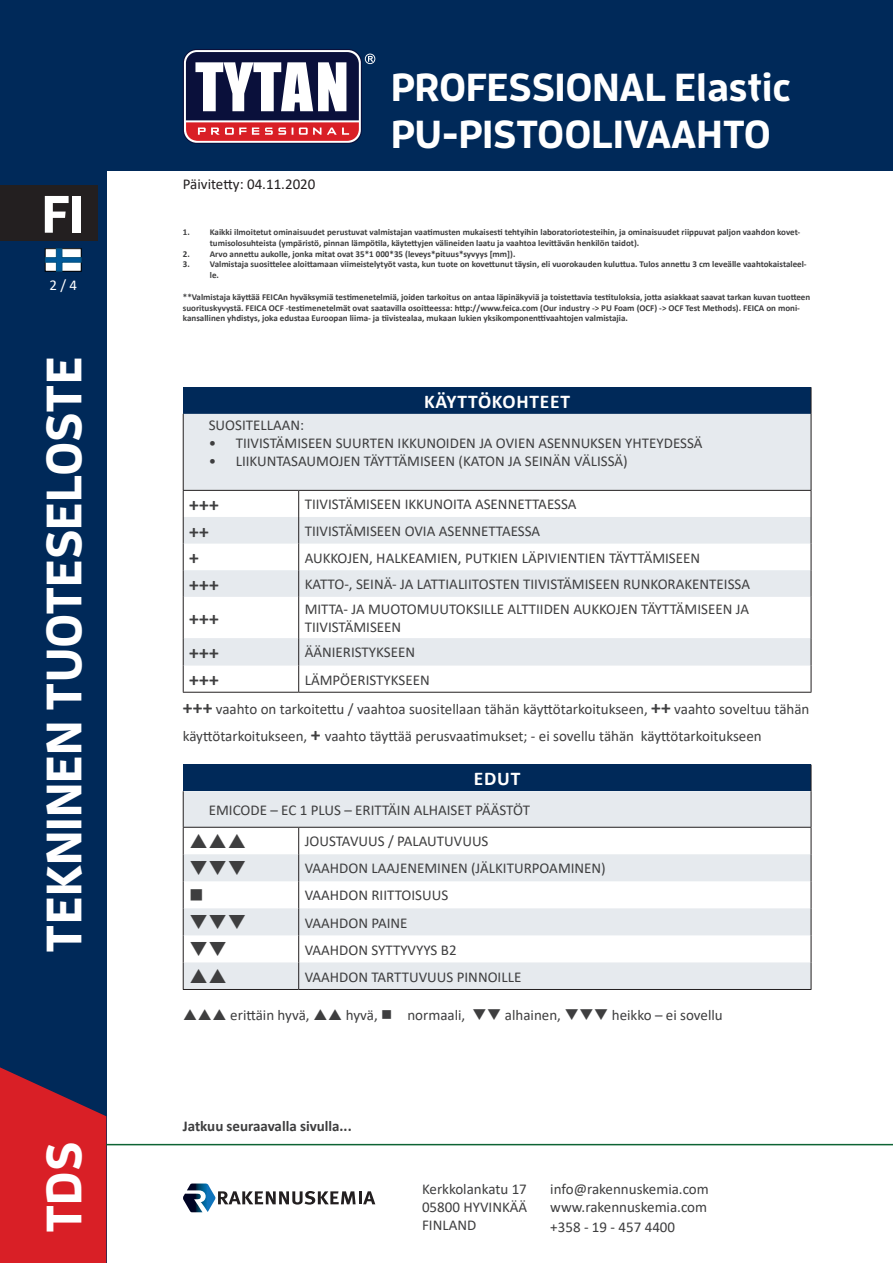
<style>
.page{position:relative;width:893px;height:1263px;background:#fff}
.page>*{position:absolute;margin:0;border:0;box-sizing:border-box;transform-origin:0 0}
.t1{font:700 52.5px "Enzo OT";color:#fff}
.t2{font:700 49.5px "Enzo OT";color:#fff}
.t3{font:700 39px/46.8px "Enzo OT";color:#fff}
.technical_data_parag{font:700 19.5px "Calibri";color:#3e3e3f}
.TDS_Table_Header{font:700 19.5px "Calibri";letter-spacing:.04em;color:#fff}
.technical_data_parag-2{font:19.5px "Wingdings 3";color:#3e3e3f}
.technical_data_parag-3{font:19.5px "Wingdings";color:#3e3e3f}
.technical_data_parag-4{font:15px/18px "Calibri";color:#3e3e3f;text-align:justify}
.technical_data_parag-5{font:700 15px "Calibri";color:#3e3e3f}
.t4{font:15px "Calibri";color:#231f20}
.t5{font:15px "Calibri";color:#fff}
.technical_data_parag-6{font:700 9px/10.8px "Calibri";color:#3e3e3f}
.s1{font-weight:700;font-size:19.5px}
</style>
<div class="page">
<div style="left:0;top:0;width:893px;height:170px;background:#002959"></div>
<div style="left:0;top:170px;width:106px;height:1093px;background:#002959"></div>
<svg style="left:0;top:1067px;width:106px;height:196px;background:#bd202c"></svg>
<hr style="left:106px;top:1144px;width:787px;height:1px;background:#0d6434">
<div style="left:0;top:186px;width:98px;height:55px;background:#231f20"></div>
<svg style="left:183px;top:49px;width:179px;height:95px"></svg>
<div style="left:184px;top:50px;width:177px;height:93px;background:#fff;border-radius:13px"></div>
<svg style="left:365px;top:54px;width:10px;height:10px"></svg>
<svg style="left:186px;top:52px;width:173px;height:89px"></svg>
<svg style="left:45px;top:248px;width:36px;height:23px"></svg>
<svg style="left:183px;top:1183px;width:192px;height:29px"></svg>
<div style="left:183px;top:387px;width:628px;height:27px;background:#002959"></div>
<svg style="left:184px;top:414px;width:627px;height:252px;fill:#e6eaee"></svg>
<svg style="left:811px;top:387px;width:1px;height:27px"></svg>
<hr style="left:183px;top:414px;width:1px;height:76px;background:#231f20">
<hr style="left:811px;top:414px;width:1px;height:76px;background:#231f20">
<svg style="left:183px;top:491px;width:1px;height:106px"></svg>
<svg style="left:811px;top:491px;width:1px;height:106px"></svg>
<hr style="left:183px;top:597px;width:1px;height:41px;background:#231f20">
<hr style="left:811px;top:597px;width:1px;height:41px;background:#231f20">
<svg style="left:183px;top:638px;width:1px;height:54px"></svg>
<svg style="left:811px;top:638px;width:1px;height:54px"></svg>
<svg style="left:298px;top:491px;width:1px;height:106px"></svg>
<hr style="left:298px;top:597px;width:1px;height:41px;background:#231f20">
<svg style="left:298px;top:638px;width:1px;height:54px"></svg>
<hr style="left:183px;top:692px;width:116px;height:1px;background:#231f20">
<hr style="left:299px;top:692px;width:512px;height:1px;background:#231f20">
<hr style="left:183px;top:490px;width:116px;height:1px;background:#231f20">
<hr style="left:299px;top:490px;width:512px;height:1px;background:#231f20">
<div style="left:183px;top:765px;width:628px;height:26px;background:#002959"></div>
<svg style="left:184px;top:791px;width:627px;height:198px;fill:#e6eaee"></svg>
<svg style="left:811px;top:765px;width:1px;height:26px"></svg>
<hr style="left:183px;top:791px;width:1px;height:36px;background:#231f20">
<hr style="left:811px;top:791px;width:1px;height:36px;background:#231f20">
<svg style="left:183px;top:828px;width:1px;height:161px"></svg>
<svg style="left:811px;top:828px;width:1px;height:161px"></svg>
<svg style="left:298px;top:828px;width:1px;height:161px"></svg>
<hr style="left:183px;top:989px;width:116px;height:1px;background:#231f20">
<hr style="left:299px;top:989px;width:512px;height:1px;background:#231f20">
<hr style="left:183px;top:827px;width:116px;height:1px;background:#231f20">
<hr style="left:299px;top:827px;width:512px;height:1px;background:#231f20">
<svg style="left:191px;top:834px;width:54px;height:14px"></svg>
<svg style="left:191px;top:969px;width:35px;height:14px"></svg>
<svg style="left:191px;top:942px;width:35px;height:14px"></svg>
<h1 class="t1" style="left:42px;top:181px;width:44px">FI</h1>
<p class="t5" style="left:49px;top:275px;width:29px">2 / 4</p>
<h2 class="t2" style="left:33px;top:952px;width:597px;rotate:-90deg">TEKNINEN TUOTESELOSTE</h2>
<h2 class="t2" style="left:33px;top:1233px;width:93px;rotate:-90deg">TDS</h2>
<p class="t4" style="left:183px;top:173px;width:134px">Päivitetty: 04.11.2020</p>
<h3 class="t3" style="left:391px;top:63px;width:401px">PROFESSIONAL Elastic<br>PU-PISTOOLIVAAHTO</h3>
<p class="technical_data_parag-6" style="left:210px;top:226px;width:592px;text-indent:-27px">1. Kaikki ilmoitetut ominaisuudet perustuvat valmistajan vaatimusten mukaisesti tehtyihin laboratoriotesteihin, ja ominaisuudet riippuvat paljon vaahdon kovet&shy;tumisolosuhteista (ympäristö, pinnan lämpötila, käytettyjen välineiden laatu ja vaahtoa levittävän henkilön taidot).</p>
<p class="technical_data_parag-6" style="left:183px;top:248px;width:334px">2. Arvo annettu aukolle, jonka mitat ovat 35*1 000*35 (leveys*pituus*syvyys [mm]).</p>
<p class="technical_data_parag-6" style="left:210px;top:259px;width:598px;text-indent:-27px">3. Valmistaja suosittelee aloittamaan viimeistelytyöt vasta, kun tuote on kovettunut täysin, eli vuorokauden kuluttua. Tulos annettu 3 cm leveälle vaahtokaistaleel&shy;le.</p>
<p class="technical_data_parag-6" style="left:183px;top:291px;width:629px">**Valmistaja käyttää FEICAn hyväksymiä testimenetelmiä, joiden tarkoitus on antaa läpinäkyviä ja toistettavia testituloksia, jotta asiakkaat saavat tarkan kuvan tuotteen suorituskyvystä. FEICA OCF -testimenetelmät ovat saatavilla osoitteessa: http://www.feica.com (Our industry -&gt; PU Foam (OCF) -&gt; OCF Test Methods). FEICA on moni&shy;kansallinen yhdistys, joka edustaa Euroopan liima- ja tiivistealaa, mukaan lukien yksikomponenttivaahtojen valmistajia.</p>
<p class="TDS_Table_Header" style="left:424px;top:388px;width:148px">KÄYTTÖKOHTEET</p>
<p class="technical_data_parag-4" style="left:209px;top:416px;width:97px">SUOSITELLAAN:</p>
<p class="technical_data_parag-4" style="left:209px;top:434px;width:495px">• TIIVISTÄMISEEN SUURTEN IKKUNOIDEN JA OVIEN ASENNUKSEN YHTEYDESSÄ</p>
<p class="technical_data_parag-4" style="left:209px;top:452px;width:420px">• LIIKUNTASAUMOJEN TÄYTTÄMISEEN (KATON JA SEINÄN VÄLISSÄ)</p>
<p class="technical_data_parag" style="left:189px;top:491px;width:31px">+++</p>
<p class="technical_data_parag-4" style="left:305px;top:495px;width:273px">TIIVISTÄMISEEN IKKUNOITA ASENNETTAESSA</p>
<p class="technical_data_parag" style="left:189px;top:517px;width:21px">++</p>
<p class="technical_data_parag-4" style="left:305px;top:522px;width:237px">TIIVISTÄMISEEN OVIA ASENNETTAESSA</p>
<p class="technical_data_parag" style="left:189px;top:544px;width:11px">+</p>
<p class="technical_data_parag-4" style="left:305px;top:548px;width:397px">AUKKOJEN, HALKEAMIEN, PUTKIEN LÄPIVIENTIEN TÄYTTÄMISEEN</p>
<p class="technical_data_parag" style="left:189px;top:571px;width:31px">+++</p>
<p class="technical_data_parag-4" style="left:305px;top:575px;width:447px">KATTO-, SEINÄ- JA LATTIALIITOSTEN TIIVISTÄMISEEN RUNKORAKENTEISSA</p>
<p class="technical_data_parag" style="left:189px;top:604px;width:31px">+++</p>
<p class="technical_data_parag-4" style="left:305px;top:600px;width:446px">MITTA- JA MUOTOMUUTOKSILLE ALTTIIDEN AUKKOJEN TÄYTTÄMISEEN JA<br>TIIVISTÄMISEEN</p>
<p class="technical_data_parag" style="left:189px;top:639px;width:31px">+++</p>
<p class="technical_data_parag-4" style="left:305px;top:643px;width:112px">ÄÄNIERISTYKSEEN</p>
<p class="technical_data_parag" style="left:189px;top:666px;width:31px">+++</p>
<p class="technical_data_parag-4" style="left:305px;top:670px;width:127px">LÄMPÖERISTYKSEEN</p>
<p class="technical_data_parag-4" style="left:183px;top:695px;width:628px;line-height:27px"><span class="s1">+++</span> vaahto on tarkoitettu / vaahtoa suositellaan tähän käyttötarkoitukseen, <span class="s1">++</span> vaahto soveltuu tähän käyttötarkoitukseen, <span class="s1">+</span> vaahto täyttää perusvaatimukset; - ei sovellu tähän käyttötarkoitukseen</p>
<p class="TDS_Table_Header" style="left:474px;top:765px;width:48px">EDUT</p>
<p class="technical_data_parag-4" style="left:209px;top:800px;width:323px">EMICODE – EC 1 PLUS – ERITTÄIN ALHAISET PÄÄSTÖT</p>
<p class="technical_data_parag-4" style="left:305px;top:832px;width:185px">JOUSTAVUUS / PALAUTUVUUS</p>
<p class="technical_data_parag-2" style="left:189px;top:857px;width:59px">❑❑❑</p>
<p class="technical_data_parag-4" style="left:305px;top:859px;width:303px">VAAHDON LAAJENEMINEN (JÄLKITURPOAMINEN)</p>
<p class="technical_data_parag-3" style="left:189px;top:885px;width:16px">■</p>
<p class="technical_data_parag-4" style="left:305px;top:886px;width:145px">VAAHDON RIITTOISUUS</p>
<p class="technical_data_parag-2" style="left:189px;top:911px;width:59px">❑❑❑</p>
<p class="technical_data_parag-4" style="left:305px;top:913px;width:104px">VAAHDON PAINE</p>
<p class="technical_data_parag-4" style="left:305px;top:940px;width:153px">VAAHDON SYTTYVYYS B2</p>
<p class="technical_data_parag-4" style="left:305px;top:967px;width:218px">VAAHDON TARTTUVUUS PINNOILLE</p>
<p class="technical_data_parag-4" style="left:230px;top:1005px;width:81px">erittäin hyvä,</p>
<p class="technical_data_parag-4" style="left:346px;top:1005px;width:378px">hyvä, ■ normaali, ❑❑ alhainen, ❑❑❑ heikko – ei sovellu</p>
<p class="technical_data_parag-5" style="left:183px;top:1115px;width:170px">Jatkuu seuraavalla sivulla...</p>
<p class="technical_data_parag-4" style="left:422px;top:1180px;width:107px">Kerkkolankatu 17<br>05800 HYVINKÄÄ FINLAND</p>
<p class="technical_data_parag-4" style="left:550px;top:1180px;width:160px;line-height:18.6px">info@rakennuskemia.com www.rakennuskemia.com +358 - 19 - 457 4400</p>
</div>
